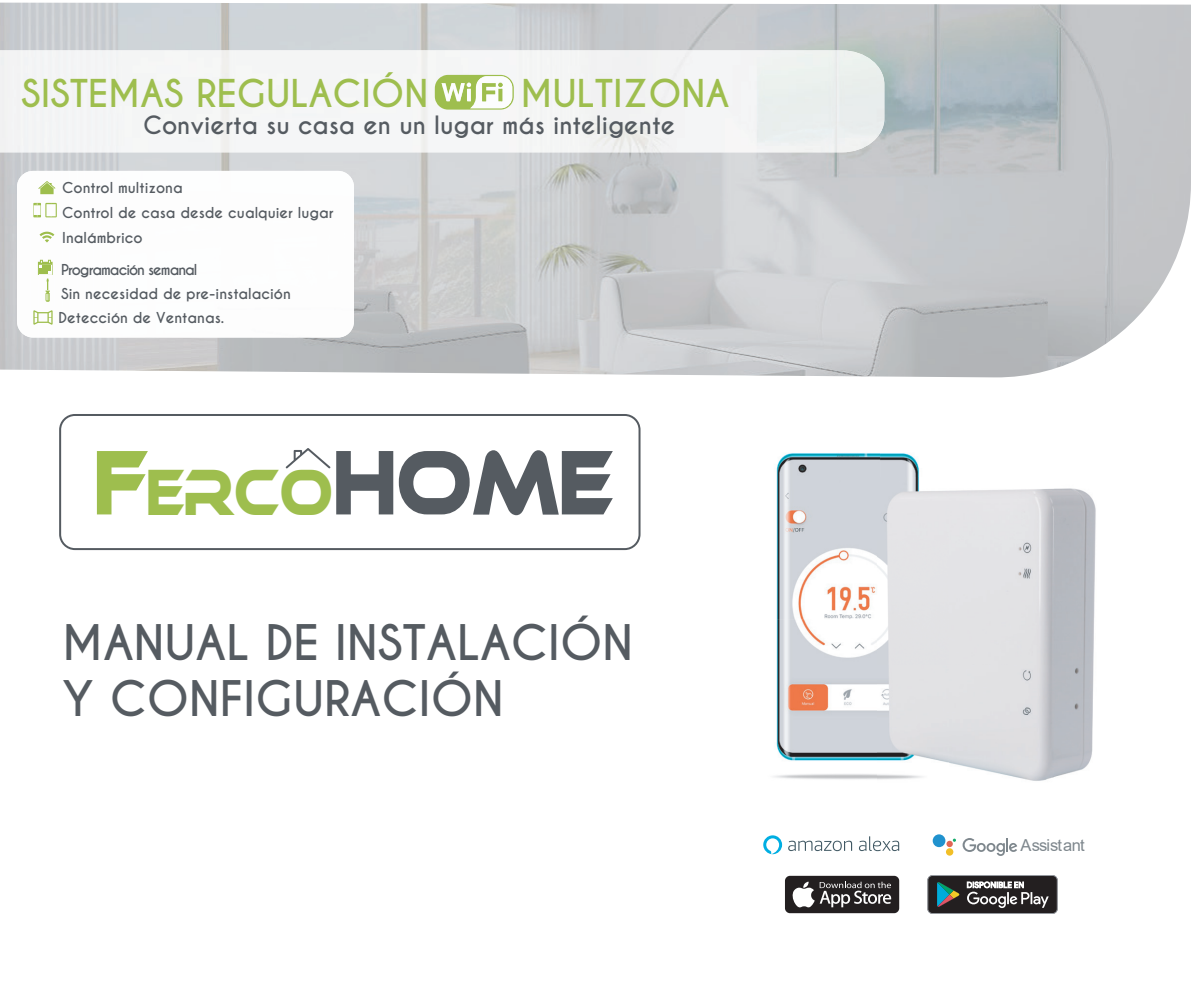
<style>
.page{position:relative;width:1191px;height:996px;background:#fff}
.page>*{position:absolute;margin:0;border:0;box-sizing:border-box;transform-origin:0 0}
.t1{font:61.6px "Ethnocentric";color:#9ebe4e;scale:.74 1}
.t2{font:700 46px/55.2px "Caviar Dreams";color:#555b61}
.t3{font:700 36px "Caviar Dreams";color:#9ebe4e}
.t4{font:700 23.6px "Caviar Dreams";color:#555b61}
.t5{font:16.4px "Arial";letter-spacing:-.04em;color:#7e878d}
.t6{font:700 14.2px/25.4px "Caviar Dreams";color:#555b61}
.t7{font:700 14.2px "Caviar Dreams";letter-spacing:-.07em;color:#555b61}
.s1{font-size:88px}
.s2{font-size:88px;color:#555b61}
</style>
<div class="page">
<img style="left:0;top:3px;width:1191px;height:375px">
<img style="left:17px;top:171px;width:337px;height:166px">
<img style="left:0;top:50px;width:884px;height:102px">
<svg style="left:39px;top:232px;width:15px;height:10px"></svg>
<svg style="left:38px;top:260px;width:15px;height:42px"></svg>
<svg style="left:38px;top:181px;width:17px;height:13px"></svg>
<svg style="left:33px;top:203px;width:24px;height:14px"></svg>
<svg style="left:33px;top:310px;width:20px;height:15px"></svg>
<svg style="left:435px;top:75px;width:79px;height:35px"></svg>
<div style="left:59px;top:414px;width:581px;height:136px;border:2px solid #555b61;border-radius:15px"></div>
<svg style="left:286px;top:448px;width:44px;height:21px"></svg>
<svg style="left:927px;top:875px;width:130px;height:39px;background:#494c4c"></svg>
<div style="left:785px;top:876px;width:114px;height:37px;background:#231f20;border-radius:5px"></div>
<svg style="left:792px;top:881px;width:99px;height:26px"></svg>
<svg style="left:932px;top:834px;width:85px;height:22px"></svg>
<svg style="left:763px;top:835px;width:19px;height:19px"></svg>
<svg style="left:788px;top:841px;width:64px;height:10px"></svg>
<svg style="left:859px;top:836px;width:40px;height:15px"></svg>
<img style="left:774px;top:453px;width:106px;height:326px">
<img style="left:880px;top:453px;width:39px;height:24px">
<img style="left:877px;top:477px;width:219px;height:304px">
<h3 class="t3" style="left:21px;top:72px;width:710px">SISTEMAS REGULACIÓN WIFI MULTIZONA</h3>
<h3 class="t4" style="left:143px;top:111px;width:534px">Convierta su casa en un lugar más inteligente</h3>
<p class="t6" style="left:62px;top:175px;width:122px">Control multizona</p>
<p class="t6" style="left:62px;top:200px;width:273px">Control de casa desde cualquier lugar<br>Inalámbrico</p>
<p class="t7" style="left:61px;top:261px;width:138px">Programación semanal</p>
<p class="t6" style="left:59px;top:282px;width:234px;line-height:24.4px">Sin necesidad de pre-instalación<br>Detección de Ventanas.</p>
<h1 class="t1" style="left:96px;top:460px;width:699px"><span class="s1">F</span>ERCO<span class="s2">HOME</span></h1>
<h2 class="t2" style="left:62px;top:617px;width:572px">MANUAL DE INSTALACIÓN<br>Y CONFIGURACIÓN</h2>
<p class="t5" style="left:1020px;top:834px;width:66px">Assistant</p>
</div>
